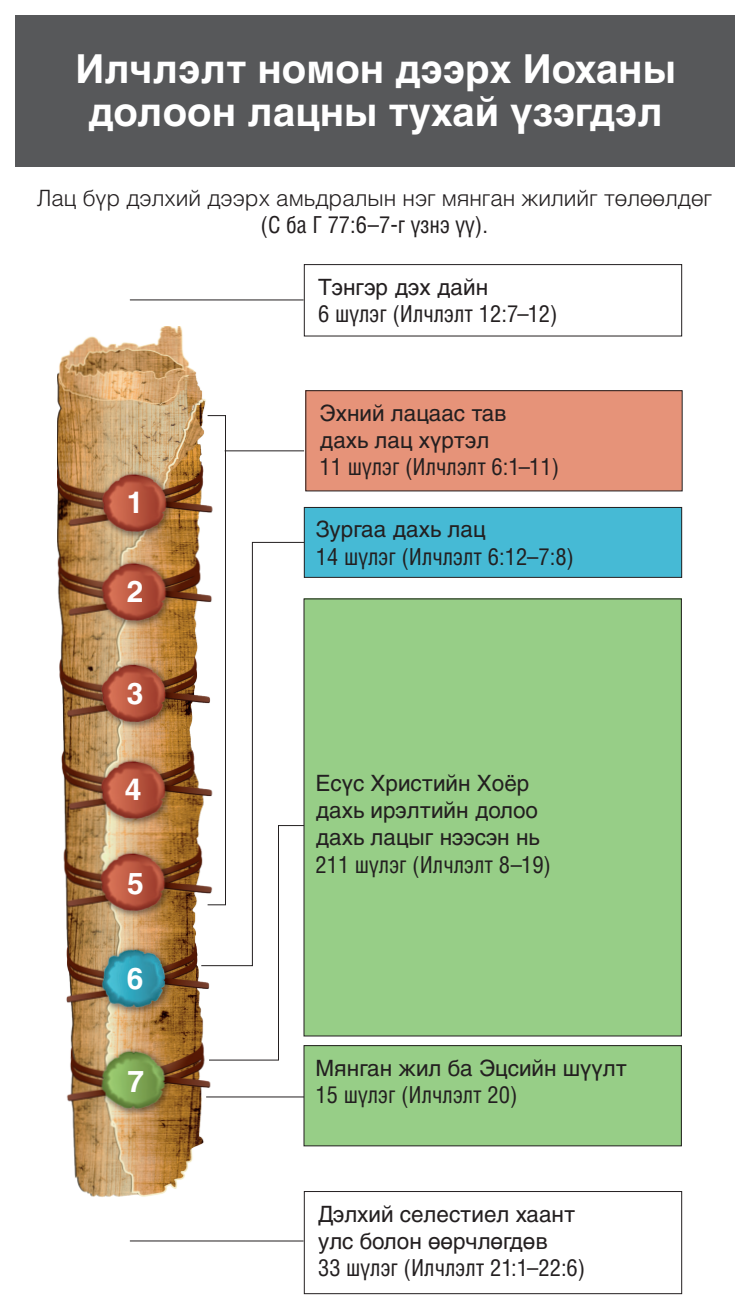
<style>
.page{position:relative;width:750px;height:1309px;background:#fff}
.page>*{position:absolute;margin:0;border:0;box-sizing:border-box;transform-origin:0 0}
.title_scroll{font:700 40px/42.5px "Helveticalds Lat";color:#fff;text-align:center}
.para_scrollNum{font:700 30px "Helveticalds Lat";color:#fff}
.para_scrollSeal{font:22.5px/27px "Helveticalds Lat";color:#231f20}
.para_scrollVerses{font:condensed 22.5px "Helveticalds Lat";color:#231f20}
.para_scroll1{font:300 22.5px "Helveticalds Lat";color:#231f20}
.para_scroll2{font:condensed 22.5px "Helveticalds Lat";color:#231f20}
</style>
<div class="page">
<img style="left:58px;top:326px;width:163px;height:871px">
<div style="left:15px;top:15px;width:720px;height:151px;background:#57585a"></div>
<div style="left:304px;top:264px;width:378px;height:72px;border:1px solid #231f20"></div>
<div style="left:306px;top:390px;width:376px;height:101px;background:#e69379"></div>
<div style="left:305px;top:390px;width:377px;height:101px;border:1px solid #231f20"></div>
<div style="left:304px;top:507px;width:378px;height:70px;background:#46bad5"></div>
<div style="left:304px;top:507px;width:378px;height:70px;border:1px solid #231f20"></div>
<div style="left:304px;top:599px;width:377px;height:436px;background:#97ce87"></div>
<div style="left:304px;top:1045px;width:377px;height:100px;background:#97ce87"></div>
<div style="left:304px;top:1045px;width:378px;height:100px;border:1px solid #231f20"></div>
<div style="left:304px;top:1190px;width:378px;height:103px;border:1px solid #231f20"></div>
<hr style="left:130px;top:1240px;width:173px;height:1px;background:#231f20">
<hr style="left:130px;top:299px;width:173px;height:1px;background:#231f20">
<div style="left:207px;top:415px;width:19px;height:490px;border:1px solid #231f20"></div>
<hr style="left:225px;top:450px;width:79px;height:1px;background:#231f20">
<hr style="left:206px;top:1096px;width:98px;height:1px;background:#231f20">
<svg style="left:201px;top:541px;width:104px;height:425px"></svg>
<svg style="left:208px;top:824px;width:97px;height:236px"></svg>
<p class="title_scroll" style="left:75px;top:46px;width:602px">Илчлэлт номон дээрх Иоханы долоон лацны тухай үзэгдэл</p>
<p class="para_scroll1" style="left:37px;top:180px;width:677px">Лац бүр дэлхий дээрх амьдралын нэг мянган жилийг төлөөлдөг</p>
<p class="para_scroll2" style="left:261px;top:207px;width:229px">(C ба Г 77:6–7-г үзнэ үү).</p>
<p class="para_scrollSeal" style="left:318px;top:272px;width:172px">Тэнгэр дэх дайн</p>
<p class="para_scrollVerses" style="left:318px;top:295px;width:241px">6 шүлэг (Илчлэлт 12:7–12)</p>
<p class="para_scrollNum" style="left:127px;top:477px;width:18px">1</p>
<p class="para_scrollNum" style="left:127px;top:566px;width:18px">2</p>
<p class="para_scrollNum" style="left:127px;top:668px;width:18px">3</p>
<p class="para_scrollNum" style="left:125px;top:764px;width:18px">4</p>
<p class="para_scrollNum" style="left:127px;top:857px;width:18px">5</p>
<p class="para_scrollNum" style="left:127px;top:953px;width:18px">6</p>
<p class="para_scrollNum" style="left:127px;top:1056px;width:18px">7</p>
<p class="para_scrollSeal" style="left:320px;top:398px;width:189px">Эхний лацаас тав дахь лац хүртэл</p>
<p class="para_scrollVerses" style="left:320px;top:448px;width:241px">11 шүлэг (Илчлэлт 6:1–11)</p>
<p class="para_scrollSeal" style="left:316px;top:515px;width:171px">Зургаа дахь лац</p>
<p class="para_scrollVerses" style="left:316px;top:538px;width:260px">14 шүлэг (Илчлэлт 6:12–7:8)</p>
<p class="para_scrollSeal" style="left:316px;top:768px;width:226px">Есүс Христийн Хоёр дахь ирэлтийн долоо дахь лацыг нээсэн нь</p>
<p class="para_scrollVerses" style="left:316px;top:846px;width:237px">211 шүлэг (Илчлэлт 8–19)</p>
<p class="para_scrollSeal" style="left:316px;top:1053px;width:313px">Мянган жил ба Эцсийн шүүлт</p>
<p class="para_scrollVerses" style="left:316px;top:1076px;width:204px">15 шүлэг (Илчлэлт 20)</p>
<p class="para_scrollSeal" style="left:318px;top:1199px;width:259px">Дэлхий селестиел хаант улс болон өөрчлөгдөв</p>
<p class="para_scrollVerses" style="left:318px;top:1249px;width:269px">33 шүлэг (Илчлэлт 21:1–22:6)</p>
</div>
